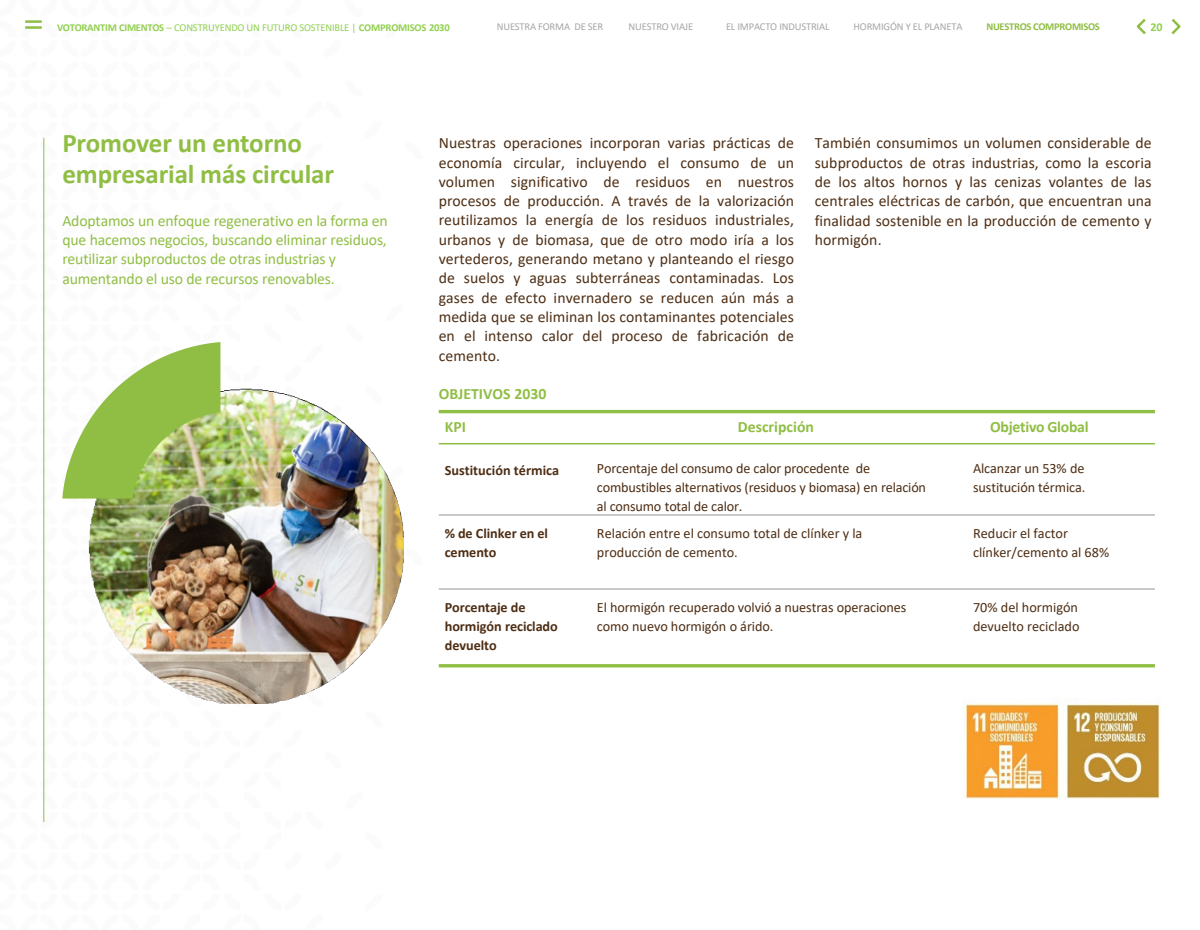
<style>
.page{position:relative;width:1200px;height:930px;background:#fff}
.page>*{position:absolute;margin:0;border:0;box-sizing:border-box;transform-origin:0 0}
.t1{font:700 27px/31.5px "Calibri";letter-spacing:-.005em;color:#90be44}
.t2{font:15.75px/19.4px "Calibri";letter-spacing:.005em;color:#4e2e14;text-align:justify}
.t3{font:15.75px/19.4px "Calibri";letter-spacing:-.01em;color:#90be44}
.t4{font:700 15.75px "Calibri";color:#90be44}
.t5{font:14.25px/19.2px "Calibri";letter-spacing:-.005em;color:#4e2e14}
.t6{font:700 14.25px/19.2px "Calibri";letter-spacing:-.005em;color:#4e2e14}
.t7{font:700 12px "Calibri";color:#92d050}
.t8{font:10.5px "Calibri";letter-spacing:-.015em;color:#a6a6a6}
.t9{font:700 10.5px "Calibri";letter-spacing:-.02em;color:#92d050}
.t10{font:700 10.5px "Calibri";letter-spacing:-.025em;color:#90be44}
.s1{font-weight:400}
</style>
<div class="page">
<hr style="left:43px;top:138px;width:1px;height:684px;background:#90be44">
<img style="left:88px;top:388px;width:315px;height:315px">
<svg style="left:62px;top:342px;width:158px;height:157px"></svg>
<hr style="left:25px;top:20px;width:17px;height:3px;background:#90be44">
<hr style="left:25px;top:26px;width:17px;height:3px;background:#90be44">
<hr style="left:439px;top:443px;width:716px;height:1px;background:#90be44">
<hr style="left:439px;top:515px;width:716px;height:1px;background:#939598">
<hr style="left:439px;top:589px;width:716px;height:1px;background:#939598">
<hr style="left:439px;top:410px;width:716px;height:3px;background:#90be44">
<hr style="left:439px;top:664px;width:716px;height:3px;background:#90be44">
<svg style="left:1171px;top:18px;width:10px;height:17px"></svg>
<svg style="left:1136px;top:19px;width:10px;height:16px"></svg>
<img style="left:964px;top:703px;width:197px;height:95px">
<p class="t9" style="left:57px;top:20px;width:394px">VOTORANTIM CIMENTOS <span class="s1">– CONSTRUYENDO UN FUTURO SOSTENIBLE |</span> COMPROMISOS 2030</p>
<p class="t8" style="left:497px;top:19px;width:108px">NUESTRA FORMA DE SER</p>
<p class="t8" style="left:629px;top:19px;width:66px">NUESTRO VIAJE</p>
<p class="t8" style="left:726px;top:19px;width:105px">EL IMPACTO INDUSTRIAL</p>
<p class="t8" style="left:854px;top:19px;width:110px">HORMIGÓN Y EL PLANETA</p>
<p class="t10" style="left:986px;top:19px;width:115px">NUESTROS COMPROMISOS</p>
<p class="t7" style="left:1151px;top:18px;width:14px">20</p>
<p class="t1" style="left:62px;top:127px;width:273px">Promover un entorno empresarial más circular</p>
<p class="t3" style="left:62px;top:210px;width:327px">Adoptamos un enfoque regenerativo en la forma en que hacemos negocios, buscando eliminar residuos, reutilizar subproductos de otras industrias y aumentando el uso de recursos renovables.</p>
<p class="t2" style="left:439px;top:133px;width:357px">Nuestras operaciones incorporan varias prácticas de economía circular, incluyendo el consumo de un volumen significativo de residuos en nuestros procesos de producción. A través de la valorización reutilizamos la energía de los residuos industriales, urbanos y de biomasa, que de otro modo iría a los vertederos, generando metano y planteando el riesgo de suelos y aguas subterráneas contaminadas. Los gases de efecto invernadero se reducen aún más a medida que se eliminan los contaminantes potenciales en el intenso calor del proceso de fabricación de cemento.</p>
<p class="t2" style="left:815px;top:133px;width:338px">También consumimos un volumen considerable de subproductos de otras industrias, como la escoria de los altos hornos y las cenizas volantes de las centrales eléctricas de carbón, que encuentran una finalidad sostenible en la producción de cemento y hormigón.</p>
<p class="t4" style="left:439px;top:382px;width:109px">OBJETIVOS 2030</p>
<p class="t4" style="left:445px;top:416px;width:23px">KPI</p>
<p class="t4" style="left:738px;top:416px;width:77px">Descripción</p>
<p class="t4" style="left:990px;top:416px;width:100px">Objetivo Global</p>
<p class="t6" style="left:445px;top:460px;width:116px">Sustitución térmica</p>
<p class="t5" style="left:597px;top:458px;width:331px">Porcentaje del consumo de calor procedente de combustibles alternativos (residuos y biomasa) en relación al consumo total de calor.</p>
<p class="t5" style="left:973px;top:458px;width:114px">Alcanzar un 53% de sustitución térmica.</p>
<p class="t6" style="left:445px;top:523px;width:105px">% de Clinker en el cemento</p>
<p class="t5" style="left:597px;top:523px;width:267px">Relación entre el consumo total de clínker y la producción de cemento.</p>
<p class="t5" style="left:973px;top:523px;width:138px">Reducir el factor clínker/cemento al 68%</p>
<p class="t6" style="left:445px;top:597px;width:115px">Porcentaje de hormigón reciclado devuelto</p>
<p class="t5" style="left:597px;top:597px;width:311px">El hormigón recuperado volvió a nuestras operaciones como nuevo hormigón o árido.</p>
<p class="t5" style="left:973px;top:597px;width:108px">70% del hormigón devuelto reciclado</p>
</div>
